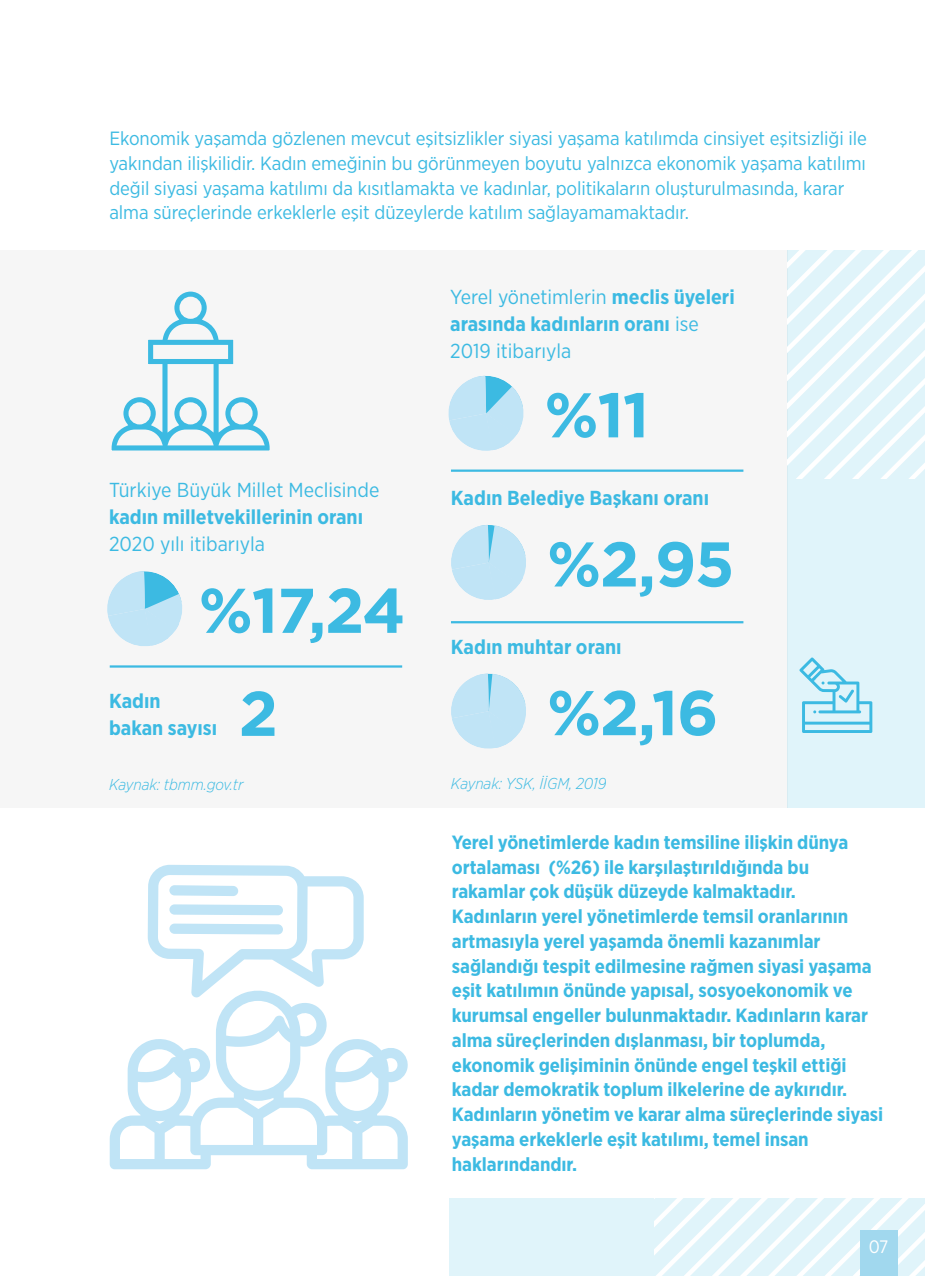
<style>
.page{position:relative;width:925px;height:1276px;background:#fff}
.page>*{position:absolute;margin:0;border:0;box-sizing:border-box;transform-origin:0 0}
.t1{font:700 63px "Gotham";letter-spacing:-.02em;color:#3cbae2}
.t2{font:700 20.25px/27px "Gotham Narrow";color:#3cbae2}
.t3{font:20.25px "Gotham Narrow";color:#3cbae2}
.t4{font:700 19.12px/24.8px "Gotham Narrow";letter-spacing:-.005em;color:#3cbae2}
.t5{font:19.12px/24.8px "Gotham Narrow";letter-spacing:-.005em;color:#3cbae2}
.t6{font:18px "Gotham Narrow";color:#fff}
.t7{font:italic 300 15.75px "Gotham Narrow";letter-spacing:-.005em;color:#3cbae2}
.s1{font-weight:400}
</style>
<div class="page">
<div style="left:0;top:250px;width:787px;height:557px;background:#f6f6f6"></div>
<div style="left:787px;top:250px;width:138px;height:557px;background:#e0f4fa"></div>
<div style="left:450px;top:1198px;width:475px;height:78px;background:#e0f4fa"></div>
<svg style="left:107px;top:571px;width:75px;height:75px"></svg>
<hr style="left:110px;top:665px;width:292px;height:2px;background:#3cbae2">
<hr style="left:451px;top:469px;width:292px;height:3px;background:#3cbae2">
<hr style="left:451px;top:621px;width:292px;height:2px;background:#3cbae2">
<svg style="left:448px;top:376px;width:76px;height:75px"></svg>
<svg style="left:110px;top:997px;width:298px;height:172px"></svg>
<svg style="left:148px;top:865px;width:216px;height:132px"></svg>
<svg style="left:111px;top:291px;width:159px;height:160px"></svg>
<svg style="left:799px;top:657px;width:73px;height:76px"></svg>
<svg style="left:655px;top:1198px;width:270px;height:78px"></svg>
<svg style="left:787px;top:250px;width:138px;height:228px"></svg>
<div style="left:860px;top:1230px;width:38px;height:46px;background:#a1d8ee"></div>
<svg style="left:451px;top:525px;width:75px;height:75px"></svg>
<svg style="left:451px;top:673px;width:75px;height:76px"></svg>
<p class="t5" style="left:109px;top:126px;width:759px">Ekonomik yaşamda gözlenen mevcut eşitsizlikler siyasi yaşama katılımda cinsiyet eşitsizliği ile yakından ilişkilidir. Kadın emeğinin bu görünmeyen boyutu yalnızca ekonomik yaşama katılımı değil siyasi yaşama katılımı da kısıtlamakta ve kadınlar, politikaların oluşturulmasında, karar alma süreçlerinde erkeklerle eşit düzeylerde katılım sağlayamamaktadır.</p>
<p class="t3" style="left:109px;top:477px;width:272px">Türkiye Büyük Millet Meclisinde</p>
<p class="t2" style="left:109px;top:503px;width:256px">kadın milletvekillerinin oranı</p>
<p class="t3" style="left:109px;top:531px;width:157px">2020 yılı itibarıyla</p>
<h1 class="t1" style="left:199px;top:569px;width:208px">%17,24</h1>
<p class="t2" style="left:109px;top:687px;width:110px">Kadın bakan sayısı</p>
<h1 class="t1" style="left:239px;top:672px;width:41px">2</h1>
<p class="t7" style="left:109px;top:775px;width:136px">Kaynak: tbmm.gov.tr</p>
<p class="t2" style="left:450px;top:283px;width:286px"><span class="s1">Yerel yönetimlerin</span> meclis üyeleri arasında kadınların oranı <span class="s1">ise<br>2019 itibarıyla</span></p>
<h1 class="t1" style="left:544px;top:373px;width:106px">%11</h1>
<p class="t2" style="left:451px;top:484px;width:260px">Kadın Belediye Başkanı oranı</p>
<h1 class="t1" style="left:547px;top:522px;width:189px">%2,95</h1>
<p class="t2" style="left:451px;top:633px;width:172px">Kadın muhtar oranı</p>
<h1 class="t1" style="left:547px;top:671px;width:173px">%2,16</h1>
<p class="t7" style="left:451px;top:773px;width:157px">Kaynak: YSK, İİGM, 2019</p>
<p class="t4" style="left:452px;top:829px;width:433px">Yerel yönetimlerde kadın temsiline ilişkin dünya ortalaması (%26) ile karşılaştırıldığında bu rakamlar çok düşük düzeyde kalmaktadır.<br>Kadınların yerel yönetimlerde temsil oranlarının artmasıyla yerel yaşamda önemli kazanımlar sağlandığı tespit edilmesine rağmen siyasi yaşama eşit katılımın önünde yapısal, sosyoekonomik ve kurumsal engeller bulunmaktadır. Kadınların karar alma süreçlerinden dışlanması, bir toplumda, ekonomik gelişiminin önünde engel teşkil ettiği kadar demokratik toplum ilkelerine de aykırıdır.<br>Kadınların yönetim ve karar alma süreçlerinde siyasi yaşama erkeklerle eşit katılımı, temel insan haklarındandır.</p>
<p class="t6" style="left:869px;top:1235px;width:21px">07</p>
</div>
